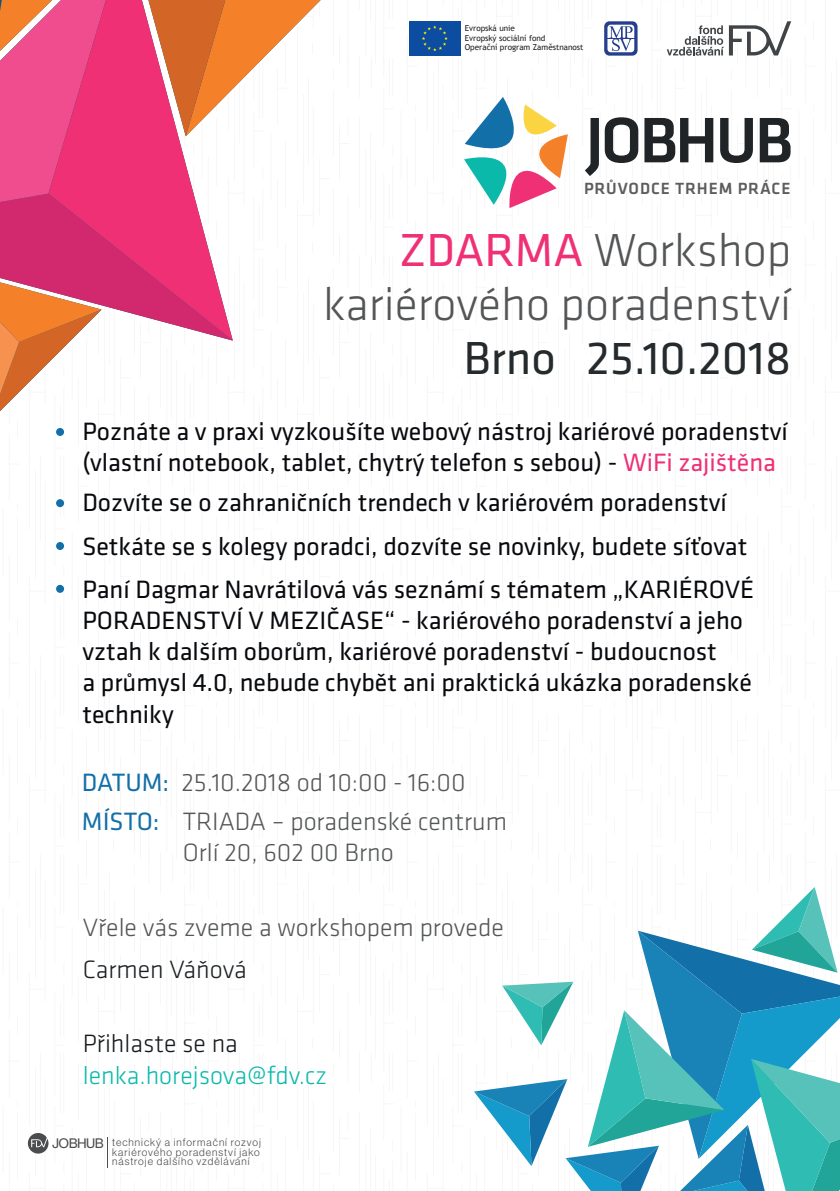
<style>
.page{position:relative;width:840px;height:1191px;background:#fff}
.page>*{position:absolute;margin:0;border:0;box-sizing:border-box;transform-origin:0 0}
.t1{font:500 66.6px "Klavika";letter-spacing:-.045em;color:#202427}
.t2{font:300 48px/54px "Klavika";color:#535557;text-align:right}
.t3{font:48px "Klavika";color:#252a2d}
.t4{font:26px/31.2px "Klavika";color:#07090d}
.t5{font:300 26px/39px "Klavika";color:#535557}
.t6{font:300 26px "Klavika";color:#0bb9ab}
.t7{font:300 26px "Klavika";color:#161a1d}
.t8{font:300 26px "Klavika";color:#1d2124}
.t9{font:26px/39px "Klavika";color:#136fa7}
.t10{font:500 16.8px "Klavika";letter-spacing:.05em;color:#5c5d5e}
.t11{font:10.6px/9.8px "N Haas Grotesk DS Pro 45 Lt";letter-spacing:.095em;color:#4b4c4d;text-align:justify}
.t12{font:8.2px/9.4px "Trebuchet MS";color:#231f20}
.s1{font-weight:400;color:#ef3075}
.s2{color:#ef3075}
.s3{font-family:"N Haas Grotesk TX Pro 55 Rg";font-size:13px}
</style>
<div class="page">
<svg style="left:464px;top:97px;width:103px;height:111px"></svg>
<svg style="left:460px;top:21px;width:1px;height:35px"></svg>
<div style="left:409px;top:21px;width:51px;height:35px;background:#0d4da1"></div>
<svg style="left:422px;top:25px;width:25px;height:26px"></svg>
<svg style="left:666px;top:21px;width:124px;height:35px"></svg>
<svg style="left:604px;top:21px;width:33px;height:35px"></svg>
<svg style="left:28px;top:1133px;width:20px;height:20px"></svg>
<hr style="left:107px;top:1136px;width:1px;height:31px;background:#4b4c4d">
<svg style="left:0;top:0;width:321px;height:411px"></svg>
<svg style="left:474px;top:887px;width:365px;height:304px"></svg>
<div style="left:56px;top:428px;width:8px;height:8px;background:#136fa7;border-radius:50%"></div>
<div style="left:56px;top:499px;width:8px;height:8px;background:#136fa7;border-radius:50%"></div>
<div style="left:56px;top:542px;width:8px;height:8px;background:#136fa7;border-radius:50%"></div>
<div style="left:56px;top:585px;width:8px;height:8px;background:#136fa7;border-radius:50%"></div>
<p class="t12" style="left:464px;top:24px;width:120px">Evropská unie<br>Evropský sociální fond<br>Operační program Zaměstnanost</p>
<h1 class="t1" style="left:585px;top:104px;width:209px">JOBHUB</h1>
<p class="t10" style="left:583px;top:179px;width:208px">PRŮVODCE TRHEM PRÁCE</p>
<h2 class="t2" style="left:323px;top:223px;width:469px"><span class="s1">ZDARMA</span> Workshop kariérového poradenství</h2>
<h2 class="t3" style="left:463px;top:331px;width:329px">Brno 25.10.2018</h2>
<p class="t4" style="left:82px;top:416px;width:706px">Poznáte a v praxi vyzkoušíte webový nástroj kariérové poradenství (vlastní notebook, tablet, chytrý telefon s sebou) - <span class="s2">WiFi zajištěna</span></p>
<p class="t4" style="left:82px;top:481px;width:666px;line-height:43.4px">Dozvíte se o zahraničních trendech v kariérovém poradenství<br>Setkáte se s kolegy poradci, dozvíte se novinky, budete síťovat</p>
<p class="t4" style="left:82px;top:574px;width:673px">Paní Dagmar Navrátilová vás seznámí s tématem „KARIÉROVÉ PORADENSTVÍ V MEZIČASE“ - kariérového poradenství a jeho vztah k dalším oborům, kariérové poradenství - budoucnost<br>a průmysl 4.0, nebude chybět ani praktická ukázka poradenské techniky</p>
<p class="t9" style="left:82px;top:763px;width:89px">DATUM:<br>MÍSTO:</p>
<p class="t5" style="left:181px;top:763px;width:327px">25.10.2018 od 10:00 - 16:00<br>TRIADA – poradenské centrum</p>
<p class="t5" style="left:183px;top:833px;width:212px">Orlí 20, 602 00 Brno</p>
<p class="t5" style="left:83px;top:908px;width:422px">Vřele vás zveme a workshopem provede</p>
<p class="t8" style="left:83px;top:955px;width:165px">Carmen Váňová</p>
<p class="t7" style="left:83px;top:1029px;width:156px">Přihlaste se na</p>
<p class="t6" style="left:83px;top:1060px;width:245px">lenka.horejsova@fdv.cz</p>
<p class="t11" style="left:112px;top:1137px;width:150px;text-indent:-60px"><span class="s3">JOBHUB</span> technický a informační rozvoj kariérového poradenství jako nástroje dalšího vzdělávání</p>
</div>
